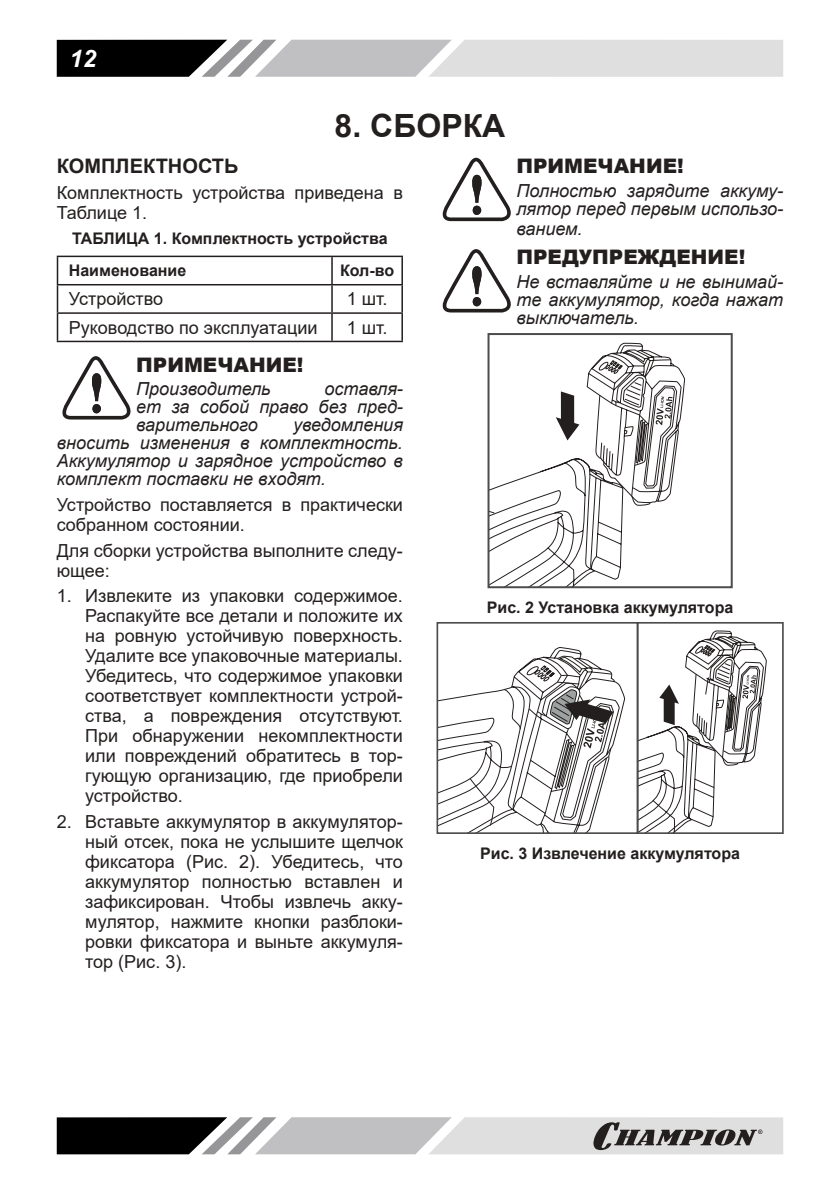
<style>
.page{position:relative;width:840px;height:1191px;background:#fff}
.page>*{position:absolute;margin:0;border:0;box-sizing:border-box;transform-origin:0 0}
.t1{font:700 32px "Arial";color:#241f1f}
.t2{font:italic 700 24px "Arial";color:#fff}
.t3{font:900 20px "Arial";color:#241f1f}
.t4{font:700 20px "Arial";color:#241f1f}
.t5{font:18px/20px "Arial";color:#241f1f}
.t6{font:italic 18px/18px "Arial";color:#241f1f;text-align:justify}
.t7{font:700 16px/32.4px "Arial";color:#241f1f}
</style>
<div class="page">
<svg style="left:57px;top:40px;width:725px;height:37px;background:#aaa9aa"></svg>
<svg style="left:57px;top:1117px;width:725px;height:37px;background:#9e9e9e"></svg>
<hr style="left:57px;top:256px;width:275px;height:1px;background:#241f1f">
<hr style="left:332px;top:256px;width:71px;height:1px;background:#241f1f">
<hr style="left:401px;top:257px;width:2px;height:27px;background:#241f1f">
<hr style="left:57px;top:284px;width:275px;height:1px;background:#241f1f">
<hr style="left:332px;top:284px;width:71px;height:1px;background:#241f1f">
<hr style="left:401px;top:285px;width:2px;height:27px;background:#241f1f">
<hr style="left:57px;top:312px;width:275px;height:2px;background:#241f1f">
<svg style="left:57px;top:257px;width:1px;height:84px"></svg>
<hr style="left:332px;top:312px;width:71px;height:2px;background:#241f1f">
<svg style="left:331px;top:257px;width:1px;height:84px"></svg>
<hr style="left:401px;top:314px;width:2px;height:27px;background:#241f1f">
<hr style="left:57px;top:341px;width:275px;height:1px;background:#241f1f">
<hr style="left:332px;top:341px;width:71px;height:1px;background:#241f1f">
<svg style="left:62px;top:356px;width:69px;height:63px"></svg>
<svg style="left:442px;top:158px;width:69px;height:63px"></svg>
<svg style="left:442px;top:249px;width:69px;height:63px"></svg>
<div style="left:487px;top:333px;width:245px;height:255px;border:2px solid #4e4b4c"></div>
<svg style="left:488px;top:342px;width:196px;height:245px"></svg>
<div style="left:436px;top:622px;width:202px;height:212px;border:2px solid #4e4b4c"></div>
<svg style="left:437px;top:646px;width:188px;height:187px"></svg>
<div style="left:636px;top:622px;width:147px;height:212px;border:2px solid #4e4b4c"></div>
<svg style="left:637px;top:630px;width:129px;height:203px"></svg>
<h2 class="t2" style="left:70px;top:50px;width:28px">12</h2>
<h1 class="t1" style="left:334px;top:103px;width:172px">8. СБОРКА</h1>
<p class="t4" style="left:57px;top:152px;width:183px">КОМПЛЕКТНОСТЬ</p>
<p class="t5" style="left:57px;top:183px;width:347px">Комплектность устройства приведена в<br>Таблице 1.</p>
<p class="t7" style="left:69px;top:222px;width:320px">ТАБЛИЦА 1. Комплектность устройства<br>Наименование</p>
<p class="t7" style="left:340px;top:255px;width:56px">Кол-во</p>
<p class="t5" style="left:69px;top:289px;width:96px">Устройство</p>
<p class="t5" style="left:346px;top:289px;width:42px">1 шт.</p>
<p class="t5" style="left:69px;top:317px;width:250px">Руководство по эксплуатации</p>
<p class="t5" style="left:346px;top:317px;width:42px">1 шт.</p>
<p class="t3" style="left:136px;top:350px;width:169px">ПРИМЕЧАНИЕ!</p>
<p class="t6" style="left:136px;top:380px;width:136px">Производитель</p>
<p class="t6" style="left:136px;top:380px;width:268px;text-indent:188px">оставля&shy;ет за собой право без пред&shy;варительного</p>
<p class="t6" style="left:57px;top:416px;width:347px;text-indent:236px">уведомления вносить изменения в комплектность.<br>Аккумулятор и зарядное устройство в комплект поставки не входят.</p>
<p class="t5" style="left:57px;top:494px;width:347px">Устройство поставляется в практически собранном состоянии.</p>
<p class="t5" style="left:57px;top:540px;width:347px">Для сборки устройства выполните следу&shy;ющее:</p>
<p class="t5" style="left:85px;top:586px;width:319px;text-align:justify;text-indent:-28px">1. Извлеките из упаковки содержимое.<br>Распакуйте все детали и положите их на ровную устойчивую поверхность.<br>Удалите все упаковочные материалы.<br>Убедитесь, что содержимое упаковки соответствует комплектности устрой&shy;ства, а повреждения отсутствуют.<br>При обнаружении некомплектности или повреждений обратитесь в тор&shy;гующую организацию, где приобрели устройство.</p>
<p class="t5" style="left:85px;top:811px;width:319px;text-align:justify;text-indent:-28px">2. Вставьте аккумулятор в аккумулятор&shy;ный отсек, пока не услышите щелчок фиксатора (Рис. 2). Убедитесь, что аккумулятор полностью вставлен и зафиксирован. Чтобы извлечь акку&shy;мулятор, нажмите кнопки разблоки&shy;ровки фиксатора и выньте аккумуля&shy;тор (Рис. 3).</p>
<p class="t3" style="left:516px;top:151px;width:169px">ПРИМЕЧАНИЕ!</p>
<p class="t6" style="left:516px;top:182px;width:268px">Полностью зарядите аккуму&shy;лятор перед первым использо-</p>
<p class="t6" style="left:516px;top:220px;width:68px">ванием.</p>
<p class="t3" style="left:516px;top:243px;width:230px">ПРЕДУПРЕЖДЕНИЕ!</p>
<p class="t6" style="left:516px;top:273px;width:268px">Не вставляйте и не вынимай&shy;те аккумулятор, когда нажат выключатель.</p>
<p class="t7" style="left:486px;top:591px;width:248px">Рис. 2 Установка аккумулятора</p>
<p class="t7" style="left:480px;top:837px;width:261px">Рис. 3 Извлечение аккумулятора</p>
</div>
